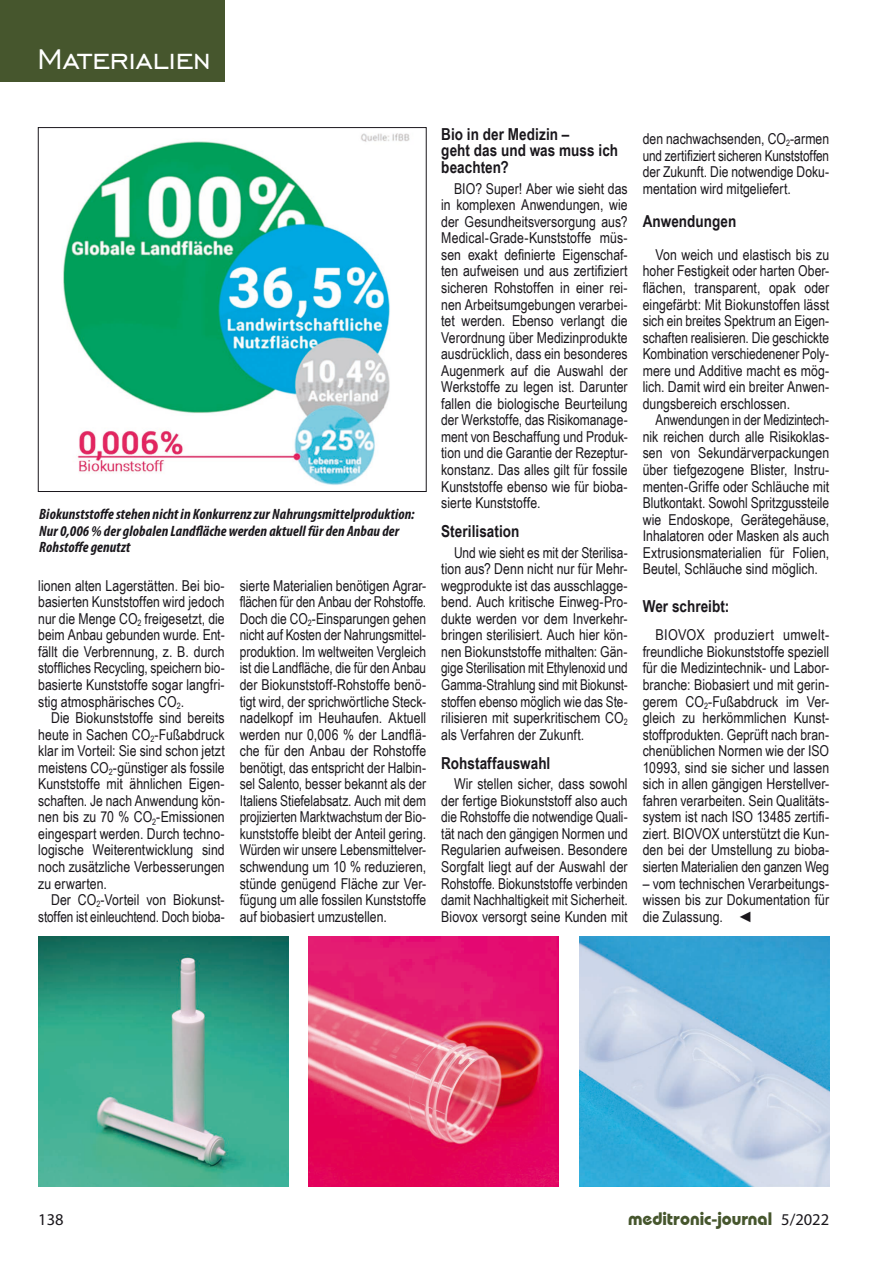
<style>
.page{position:relative;width:893px;height:1263px;background:#fff}
.page>*{position:absolute;margin:0;border:0;box-sizing:border-box;transform-origin:0 0}
.t1{font:36px "Engravers Gothic BT";letter-spacing:-.01em;color:#fff}
.t2{font:700 18px "Bauhaus IT Cby BT";color:#46562d}
.t3{font:700 16.5px/16.5px "Arial Narrow";letter-spacing:.005em;color:#1a171c}
.t4{font:16.5px "Myriad Pro";color:#1a171c}
.t5{font:15px/16.5px "Arial Narrow";color:#1a171c;text-align:justify}
.t6{font:15px/16.5px "Arial Narrow";color:#1a171c;text-align:justify;scale:.96 1}
.t7{font:italic 700 condensed 15px/16.5px "Myriad Pro";letter-spacing:.01em;color:#1a171c}
.s1{font-style:italic}
.s2{font-family:"Myriad Pro";font-weight:400;font-size:16.5px;color:#1a171c}
</style>
<div class="page">
<img style="left:63px;top:133px;width:347px;height:352px">
<div style="left:38px;top:127px;width:388px;height:365px;border:1px solid #1a171c"></div>
<img style="left:39px;top:936px;width:250px;height:250px">
<img style="left:309px;top:936px;width:250px;height:250px">
<img style="left:579px;top:936px;width:250px;height:250px">
<div style="left:0;top:0;width:224px;height:82px;background:#46562d"></div>
<h1 class="t1" style="left:37px;top:39px;width:175px">Materialien</h1>
<p class="t7" style="left:39px;top:506px;width:377px">Biokunststoffe stehen nicht in Konkurrenz zur Nahrungsmittelproduktion:<br>Nur 0,006 % der globalen Landfläche werden aktuell für den Anbau der<br>Rohstoffe genutzt</p>
<p class="t5" style="left:38px;top:577px;width:188px">lionen alten Lagerstätten. Bei bio&shy;basierten Kunststoffen wird jedoch nur die Menge CO<sub>2</sub> freigesetzt, die beim Anbau gebunden wurde. Ent&shy;fällt die Verbrennung, z. B. durch stoffliches Recycling, speichern bio&shy;basierte Kunststoffe sogar langfri&shy;stig atmosphärisches CO<sub>2</sub>.</p>
<p class="t5" style="left:38px;top:709px;width:188px;text-indent:13px">Die Biokunststoffe sind bereits heute in Sachen CO<sub>2</sub>-Fußabdruck klar im Vorteil: Sie sind schon jetzt meistens CO<sub>2</sub>-günstiger als fossile Kunststoffe mit ähnlichen Eigen&shy;schaften. Je nach Anwendung kön&shy;nen bis zu 70 % CO<sub>2</sub>-Emissionen eingespart werden. Durch techno&shy;logische Weiterentwicklung sind noch zusätzliche Verbesserungen zu erwarten.</p>
<p class="t5" style="left:38px;top:891px;width:188px;text-align:right">Der CO<sub>2</sub>-Vorteil von Biokunst&shy;stoffen ist einleuchtend. Doch bioba-</p>
<p class="t5" style="left:240px;top:577px;width:188px">sierte Materialien benötigen Agrar&shy;flächen für den Anbau der Rohstoffe.<br>Doch die CO<sub>2</sub>-Einsparungen gehen nicht auf Kosten der Nahrungsmittel&shy;produktion. Im weltweiten Vergleich ist die Landfläche, die für den Anbau der Biokunststoff-Rohstoffe benö&shy;tigt wird, der sprichwörtliche Steck&shy;nadelkopf im Heuhaufen. Aktuell werden nur 0,006 % der Landflä&shy;che für den Anbau der Rohstoffe benötigt, das entspricht der Halbin&shy;sel Salento, besser bekannt als der Italiens Stiefelabsatz. Auch mit dem projizierten Marktwachstum der Bio&shy;kunststoffe bleibt der Anteil gering.<br>Würden wir unsere Lebensmittelver&shy;schwendung um 10 % reduzieren, stünde genügend Fläche zur Ver&shy;fügung um alle fossilen Kunststoffe auf biobasiert umzustellen.</p>
<p class="t3" style="left:441px;top:125px;width:178px">Bio in der Medizin –<br>geht das und was muss ich beachten?</p>
<p class="t5" style="left:441px;top:180px;width:188px;text-indent:13px">BIO? Super! Aber wie sieht das in komplexen Anwendungen, wie der Gesundheitsversorgung aus?<br>Medical-Grade-Kunststoffe müs&shy;sen exakt definierte Eigenschaf&shy;ten aufweisen und aus zertifiziert sicheren Rohstoffen in einer rei&shy;nen Arbeitsumgebungen verarbei&shy;tet werden. Ebenso verlangt die Verordnung über Medizinprodukte ausdrücklich, dass ein besonderes Augenmerk auf die Auswahl der Werkstoffe zu legen ist. Darunter fallen die biologische Beurteilung der Werkstoffe, das Risikomanage&shy;ment von Beschaffung und Produk&shy;tion und die Garantie der Rezeptur&shy;konstanz. Das alles gilt für fossile Kunststoffe ebenso wie für bioba&shy;sierte Kunststoffe.</p>
<p class="t3" style="left:441px;top:522px;width:80px">Sterilisation</p>
<p class="t5" style="left:441px;top:544px;width:188px;text-indent:13px">Und wie sieht es mit der Sterilisa&shy;tion aus? Denn nicht nur für Mehr&shy;wegprodukte ist das ausschlagge&shy;bend. Auch kritische Einweg-Pro&shy;dukte werden vor dem Inverkehr&shy;bringen sterilisiert. Auch hier kön&shy;nen Biokunststoffe mithalten: Gän&shy;gige Sterilisation mit Ethylenoxid und Gamma-Strahlung sind mit Biokunst&shy;stoffen ebenso möglich wie das Ste&shy;rilisieren mit superkritischem CO<sub>2 </sub>als Verfahren der Zukunft.</p>
<p class="t3" style="left:441px;top:754px;width:111px">Rohstaffauswahl</p>
<p class="t5" style="left:441px;top:775px;width:188px;text-indent:13px">Wir stellen sicher, dass sowohl der fertige Biokunststoff also auch die Rohstoffe die notwendige Quali&shy;tät nach den gängigen Normen und Regularien aufweisen. Besondere Sorgfalt liegt auf der Auswahl der Rohstoffe. Biokunststoffe verbinden damit Nachhaltigkeit mit Sicherheit.<br>Biovox versorgt seine Kunden mit</p>
<p class="t5" style="left:643px;top:130px;width:188px">den nachwachsenden, CO<sub>2</sub>-armen und zertifiziert sicheren Kunststoffen der Zukunft. Die notwendige Doku&shy;mentation wird mitgeliefert.</p>
<p class="t3" style="left:643px;top:212px;width:95px">Anwendungen</p>
<p class="t5" style="left:643px;top:246px;width:188px;text-indent:13px">Von weich und elastisch bis zu hoher Festigkeit oder harten Ober&shy;flächen, transparent, opak oder eingefärbt: Mit Biokunstoffen lässt sich ein breites Spektrum an Eigen&shy;schaften realisieren. Die geschickte Kombination verschiedenener Poly&shy;mere und Additive macht es mög&shy;lich. Damit wird ein breiter Anwen&shy;dungsbereich erschlossen.</p>
<p class="t6" style="left:643px;top:411px;width:196px;text-indent:13px">Anwendungen in der Medizintech&shy;nik reichen durch alle Risikoklas&shy;sen von Sekundärverpackungen über tiefgezogene Blister, Instru&shy;menten-Griffe oder Schläuche mit Blutkontakt. Sowohl Spritzgussteile wie Endoskope, Gerätegehäuse, Inhalatoren oder Masken als auch Extrusionsmaterialien für Folien, Beutel, Schläuche sind möglich.</p>
<p class="t3" style="left:643px;top:597px;width:88px">Wer schreibt:</p>
<p class="t5" style="left:643px;top:626px;width:188px;text-indent:13px">BIOVOX produziert umwelt&shy;freundliche Biokunststoffe speziell für die Medizintechnik- und Labor&shy;branche: Biobasiert und mit gerin&shy;gerem CO<sub>2</sub>-Fußabdruck im Ver&shy;gleich zu herkömmlichen Kunst&shy;stoffprodukten. Geprüft nach bran&shy;chenüblichen Normen wie der ISO 10993, sind sie sicher und lassen sich in allen gängigen Herstellver&shy;fahren verarbeiten. Sein Qualitäts&shy;system ist nach ISO 13485 zertifi&shy;ziert. BIOVOX unterstützt die Kun&shy;den bei der Umstellung zu bioba&shy;sierten Materialien den ganzen Weg</p>
<p class="t5" style="left:643px;top:874px;width:188px">– vom technischen Verarbeitungs&shy;wissen bis zur Dokumentation für die Zulassung. <span class="s1">◄</span></p>
<p class="t4" style="left:38px;top:1209px;width:27px">138</p>
<p class="t2" style="left:628px;top:1207px;width:203px">meditronic-journal <span class="s2">5/2022</span></p>
</div>
